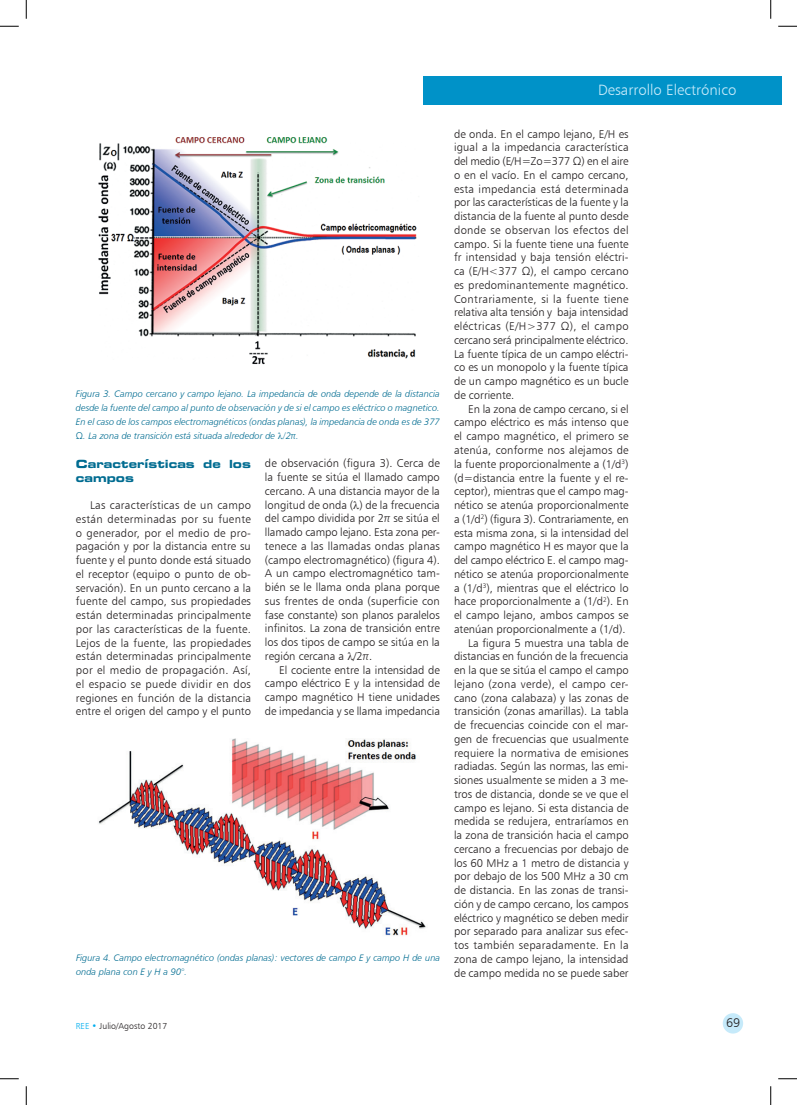
<style>
.page{position:relative;width:797px;height:1105px;background:#fff}
.page>*{position:absolute;margin:0;border:0;box-sizing:border-box;transform-origin:0 0}
.t1{font:15px "Humanist 777 BT Light B";color:#c6eafa}
.t2{font:12.5px "Humanist 777 BT Light B";color:#231f20}
.t3{font:11.25px/13.8px "Humanist 777 BT Light B";color:#231f20;text-align:justify}
.t4{font:11.25px/13.8px "Eurostile Bold Extended Two";color:#006c91}
.t5{font:9.38px/13.8px "Humanist 777 BT Light Italic B";color:#006c91;text-align:justify}
.t6{font:8.75px "Humanist 777 BT Light B";color:#231f20}
.s1{color:#00aeef}
</style>
<div class="page">
<div style="left:423px;top:76px;width:358px;height:29px;background:#0092c8"></div>
<div style="left:722px;top:1013px;width:21px;height:20px;background:#c6eafa;border-radius:50%"></div>
<img style="left:98px;top:137px;width:319px;height:228px">
<img style="left:98px;top:738px;width:328px;height:198px">
<svg style="left:0;top:25px;width:19px;height:2px"></svg>
<svg style="left:778px;top:25px;width:19px;height:2px"></svg>
<svg style="left:0;top:1078px;width:19px;height:1px"></svg>
<svg style="left:778px;top:1078px;width:19px;height:1px"></svg>
<svg style="left:25px;top:0;width:2px;height:19px"></svg>
<svg style="left:25px;top:1086px;width:2px;height:19px"></svg>
<svg style="left:770px;top:0;width:1px;height:19px"></svg>
<svg style="left:770px;top:1086px;width:1px;height:19px"></svg>
<p class="t5" style="left:76px;top:387px;width:365px">Figura 3. Campo cercano y campo lejano. La impedancia de onda depende de la distancia desde la fuente del campo al punto de observación y de si el campo es eléctrico o magnetico.<br>En el caso de los campos electromagnéticos (ondas planas), la impedancia de onda es de 377<br>Ω. La zona de transición está situada alrededor de /2π.</p>
<p class="t4" style="left:76px;top:457px;width:177px">Características de los campos</p>
<p class="t3" style="left:76px;top:498px;width:177px;text-indent:14px">Las características de un campo están determinadas por su fuente o generador, por el medio de pro&shy;pagación y por la distancia entre su fuente y el punto donde está situado el receptor (equipo o punto de ob&shy;servación). En un punto cercano a la fuente del campo, sus propiedades están determinadas principalmente por las características de la fuente.<br>Lejos de la fuente, las propiedades están determinadas principalmente por el medio de propagación. Así, el espacio se puede dividir en dos regiones en función de la distancia entre el origen del campo y el punto</p>
<p class="t3" style="left:265px;top:456px;width:176px">de observación (figura 3). Cerca de la fuente se sitúa el llamado campo cercano. A una distancia mayor de la longitud de onda ( ) de la frecuencia del campo dividida por 2π se sitúa el llamado campo lejano. Esta zona per&shy;tenece a las llamadas ondas planas (campo electromagnético) (figura 4).<br>A un campo electromagnético tam&shy;bién se le llama onda plana porque sus frentes de onda (superficie con fase constante) son planos paralelos infinitos. La zona de transición entre los dos tipos de campo se sitúa en la región cercana a /2π.</p>
<p class="t3" style="left:265px;top:663px;width:176px;text-indent:14px">El cociente entre la intensidad de campo eléctrico E y la intensidad de campo magnético H tiene unidades de impedancia y se llama impedancia</p>
<p class="t5" style="left:76px;top:951px;width:365px">Figura 4. Campo electromagnético (ondas planas): vectores de campo E y campo H de una onda plana con E y H a 90°.</p>
<h1 class="t1" style="left:598px;top:81px;width:140px">Desarrollo Electrónico</h1>
<p class="t3" style="left:454px;top:127px;width:176px">de onda. En el campo lejano, E/H es igual a la impedancia característica del medio (E/H=Zo=377 Ω) en el aire o en el vacío. En el campo cercano, esta impedancia está determinada por las características de la fuente y la distancia de la fuente al punto desde donde se observan los efectos del campo. Si la fuente tiene una fuente fr intensidad y baja tensión eléctri&shy;ca (E/H&lt;377 Ω), el campo cercano es predominantemente magnético.<br>Contrariamente, si la fuente tiene relativa alta tensión y baja intensidad eléctricas (E/H&gt;377 Ω), el campo cercano será principalmente eléctrico.<br>La fuente típica de un campo eléctri&shy;co es un monopolo y la fuente típica de un campo magnético es un bucle de corriente.</p>
<p class="t3" style="left:454px;top:402px;width:176px;text-align:right">En la zona de campo cercano, si el campo eléctrico es más intenso que el campo magnético, el primero se atenúa, conforme nos alejamos de la fuente proporcionalmente a (1/d<sup>3</sup>) (d=distancia entre la fuente y el re&shy;ceptor), mientras que el campo mag&shy;nético se atenúa proporcionalmente a (1/d<sup>2</sup>) (figura 3). Contrariamente, en esta misma zona, si la intensidad del campo magnético H es mayor que la del campo eléctrico E. el campo mag&shy;nético se atenúa proporcionalmente a (1/d<sup>3</sup>), mientras que el eléctrico lo hace proporcionalmente a (1/d<sup>2</sup>). En el campo lejano, ambos campos se atenúan proporcionalmente a (1/d).<br>La figura 5 muestra una tabla de distancias en función de la frecuencia en la que se sitúa el campo el campo lejano (zona verde), el campo cer&shy;cano (zona calabaza) y las zonas de transición (zonas amarillas). La tabla de frecuencias coincide con el mar&shy;gen de frecuencias que usualmente requiere la normativa de emisiones radiadas. Según las normas, las emi&shy;siones usualmente se miden a 3 me&shy;tros de distancia, donde se ve que el campo es lejano. Si esta distancia de medida se redujera, entraríamos en la zona de transición hacia el campo cercano a frecuencias por debajo de los 60 MHz a 1 metro de distancia y por debajo de los 500 MHz a 30 cm de distancia. En las zonas de transi&shy;ción y de campo cercano, los campos eléctrico y magnético se deben medir por separado para analizar sus efec&shy;tos también separadamente. En la zona de campo lejano, la intensidad de campo medida no se puede saber</p>
<p class="t6" style="left:76px;top:1020px;width:93px"><span class="s1">REE •</span> Julio/Agosto 2017</p>
<p class="t2" style="left:726px;top:1015px;width:16px">69</p>
</div>
